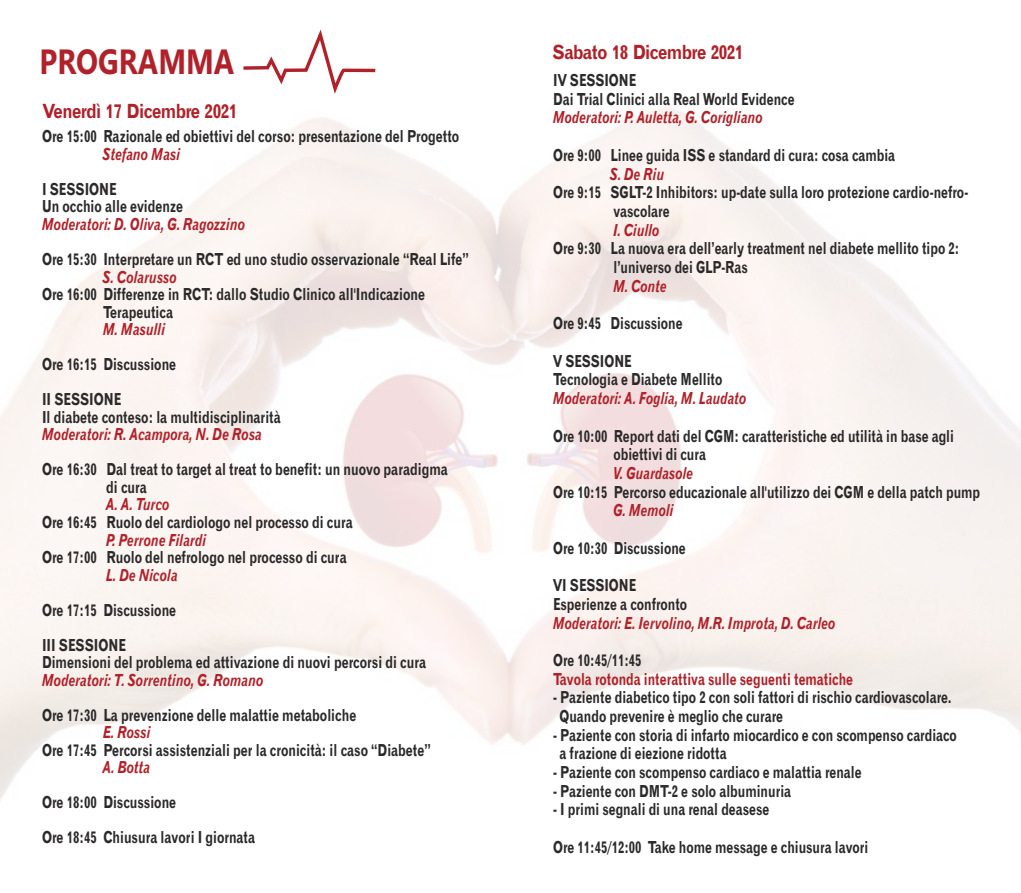
<style>
.page{position:relative;width:1021px;height:893px;background:#fff}
.page>*{position:absolute;margin:0;border:0;box-sizing:border-box;transform-origin:0 0}
.t1{font:700 35.1px "Segoe UI";color:#b02129;scale:.83 1}
.t2{font:19.5px "Gothic 720 BT Bold B";letter-spacing:-.035em;color:#b02129;scale:.86 1}
.t3{font:16.5px/18.6px "Gothic 720 BT Bold B";color:#2b2929;scale:.75 1}
.t4{font:16.5px/17.4px "Gothic 720 BT Bold B";color:#2b2929;scale:.76 1}
.t5{font:16.5px "Gothic 720 BT Bold Italic B";color:#b02129;scale:.76 1}
.t6{font:16.5px "Gothic 720 BT Bold Italic B";color:#b02129;scale:.75 1}
.t7{font:16.5px "Gothic 720 BT Bold B";color:#b02129;scale:.75 1}
</style>
<div class="page">
<svg style="left:243px;top:29px;width:133px;height:65px"></svg>
<h1 class="t1" style="left:40px;top:48px;width:236px">PROGRAMMA</h1>
<p class="t2" style="left:43px;top:103px;width:228px">Venerdì 17 Dicembre 2021</p>
<p class="t4" style="left:42px;top:129px;width:550px">Ore 15:00 Razionale ed obiettivi del corso: presentazione del Progetto</p>
<p class="t5" style="left:103px;top:147px;width:103px">Stefano Masi</p>
<p class="t4" style="left:42px;top:182px;width:187px">I SESSIONE<br>Un occhio alle evidenze</p>
<p class="t5" style="left:42px;top:217px;width:269px">Moderatori: D. Oliva, G. Ragozzino</p>
<p class="t4" style="left:42px;top:252px;width:563px">Ore 15:30 Interpretare un RCT ed uno studio osservazionale “Real Life”</p>
<p class="t5" style="left:103px;top:270px;width:99px">S. Colarusso</p>
<p class="t4" style="left:103px;top:287px;width:425px;text-indent:-61px">Ore 16:00 Differenze in RCT: dallo Studio Clinico all'Indicazione<br>Terapeutica</p>
<p class="t5" style="left:103px;top:323px;width:83px">M. Masulli</p>
<p class="t4" style="left:42px;top:349px;width:178px;line-height:35px">Ore 16:15 Discussione<br>II SESSIONE</p>
<p class="t4" style="left:42px;top:410px;width:316px">Il diabete conteso: la multidisciplinarità</p>
<p class="t5" style="left:42px;top:428px;width:291px">Moderatori: R. Acampora, N. De Rosa</p>
<p class="t4" style="left:106px;top:462px;width:451px;text-indent:-64px">Ore 16:30 Dal treat to target al treat to benefit: un nuovo paradigma di cura</p>
<p class="t5" style="left:106px;top:498px;width:85px">A. A. Turco</p>
<p class="t4" style="left:42px;top:515px;width:410px">Ore 16:45 Ruolo del cardiologo nel processo di cura</p>
<p class="t5" style="left:106px;top:533px;width:133px">P. Perrone Filardi</p>
<p class="t4" style="left:42px;top:550px;width:402px">Ore 17:00 Ruolo del nefrologo nel processo di cura</p>
<p class="t5" style="left:106px;top:568px;width:96px">L. De Nicola</p>
<p class="t4" style="left:42px;top:594px;width:178px;line-height:35px">Ore 17:15 Discussione<br>III SESSIONE</p>
<p class="t4" style="left:42px;top:655px;width:507px">Dimensioni del problema ed attivazione di nuovi percorsi di cura</p>
<p class="t5" style="left:42px;top:673px;width:293px">Moderatori: T. Sorrentino, G. Romano</p>
<p class="t4" style="left:42px;top:708px;width:415px">Ore 17:30 La prevenzione delle malattie metaboliche</p>
<p class="t5" style="left:103px;top:726px;width:64px">E. Rossi</p>
<p class="t4" style="left:42px;top:743px;width:513px">Ore 17:45 Percorsi assistenziali per la cronicità: il caso “Diabete”</p>
<p class="t5" style="left:103px;top:761px;width:64px">A. Botta</p>
<p class="t4" style="left:42px;top:787px;width:282px;line-height:35px">Ore 18:00 Discussione<br>Ore 18:45 Chiusura lavori I giornata</p>
<p class="t2" style="left:552px;top:44px;width:223px">Sabato 18 Dicembre 2021</p>
<p class="t3" style="left:553px;top:72px;width:323px">IV SESSIONE<br>Dai Trial Clinici alla Real World Evidence</p>
<p class="t6" style="left:553px;top:111px;width:281px">Moderatori: P. Auletta, G. Corigliano</p>
<p class="t3" style="left:553px;top:147px;width:457px">Ore 9:00 Linee guida ISS e standard di cura: cosa cambia</p>
<p class="t6" style="left:610px;top:167px;width:74px">S. De Riu</p>
<p class="t3" style="left:613px;top:185px;width:475px;text-indent:-60px">Ore 9:15 SGLT-2 Inhibitors: up-date sulla loro protezione cardio-nefro&shy;vascolare</p>
<p class="t6" style="left:613px;top:223px;width:63px">I. Ciullo</p>
<p class="t3" style="left:613px;top:241px;width:462px;text-indent:-60px">Ore 9:30 La nuova era dell’early treatment nel diabete mellito tipo 2: l’universo dei GLP-Ras</p>
<p class="t6" style="left:613px;top:279px;width:73px">M. Conte</p>
<p class="t3" style="left:553px;top:316px;width:174px">Ore 9:45 Discussione</p>
<p class="t3" style="left:553px;top:353px;width:227px">V SESSIONE<br>Tecnologia e Diabete Mellito</p>
<p class="t6" style="left:553px;top:392px;width:259px">Moderatori: A. Foglia, M. Laudato</p>
<p class="t3" style="left:613px;top:428px;width:455px;text-indent:-60px">Ore 10:00 Report dati del CGM: caratteristiche ed utilità in base agli obiettivi di cura</p>
<p class="t6" style="left:613px;top:466px;width:108px">V. Guardasole</p>
<p class="t3" style="left:553px;top:484px;width:571px">Ore 10:15 Percorso educazionale all'utilizzo dei CGM e della patch pump</p>
<p class="t6" style="left:613px;top:504px;width:82px">G. Memoli</p>
<p class="t3" style="left:553px;top:540px;width:178px">Ore 10:30 Discussione</p>
<p class="t3" style="left:553px;top:578px;width:180px">VI SESSIONE<br>Esperienze a confronto</p>
<p class="t6" style="left:553px;top:616px;width:378px">Moderatori: E. Iervolino, M.R. Improta, D. Carleo</p>
<p class="t3" style="left:553px;top:653px;width:119px">Ore 10:45/11:45</p>
<p class="t7" style="left:553px;top:672px;width:401px">Tavola rotonda interattiva sulle seguenti tematiche</p>
<p class="t3" style="left:559px;top:690px;width:523px;text-indent:-6px">- Paziente diabetico tipo 2 con soli fattori di rischio cardiovascolare.<br>Quando prevenire è meglio che curare</p>
<p class="t3" style="left:559px;top:727px;width:531px;text-indent:-6px">- Paziente con storia di infarto miocardico e con scompenso cardiaco a frazione di eiezione ridotta</p>
<p class="t3" style="left:553px;top:764px;width:413px">- Paziente con scompenso cardiaco e malattia renale</p>
<p class="t3" style="left:553px;top:783px;width:319px">- Paziente con DMT-2 e solo albuminuria</p>
<p class="t3" style="left:553px;top:802px;width:289px">- I primi segnali di una renal deasese</p>
<p class="t3" style="left:553px;top:839px;width:422px">Ore 11:45/12:00 Take home message e chiusura lavori</p>
</div>
